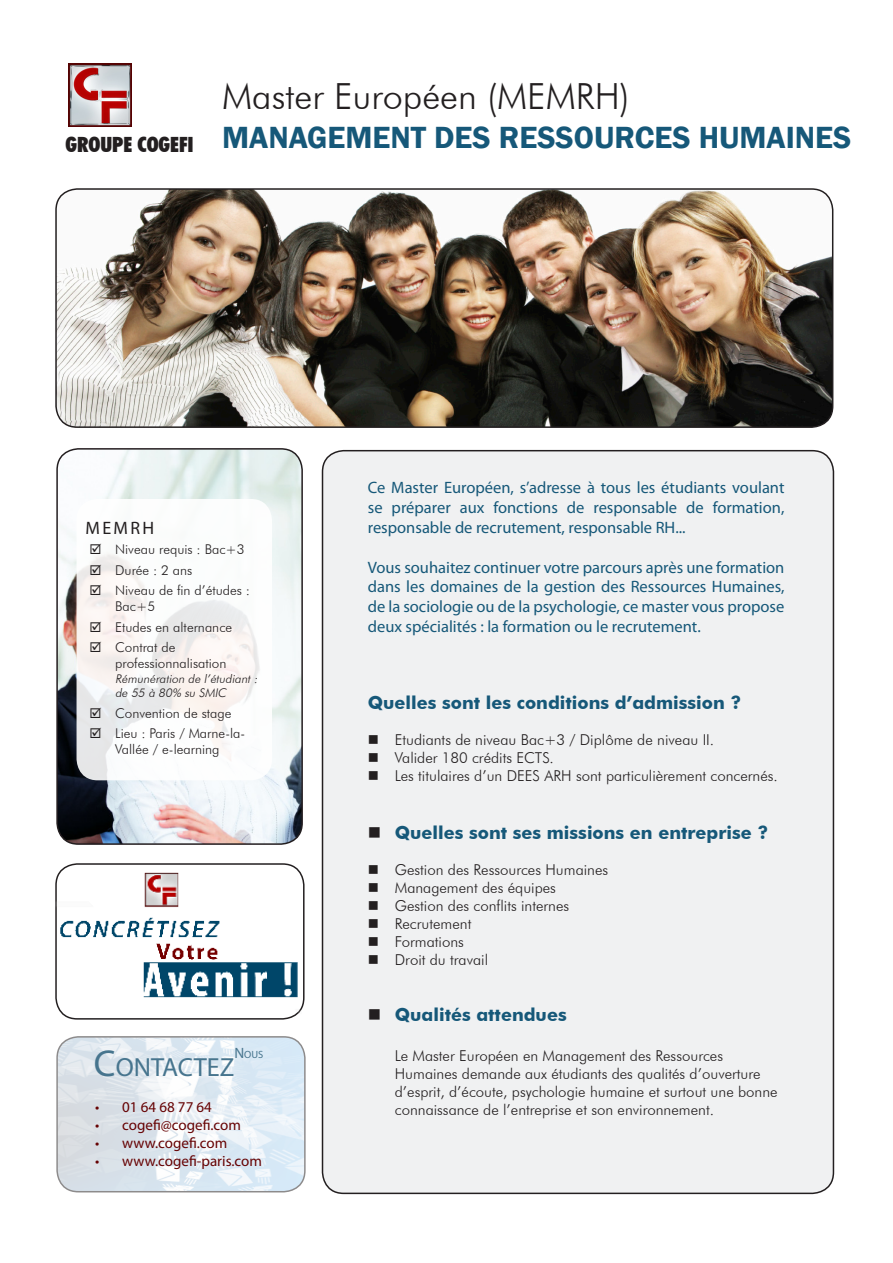
<style>
.page{position:relative;width:893px;height:1263px;background:#fff}
.page>*{position:absolute;margin:0;border:0;box-sizing:border-box;transform-origin:0 0}
.t1{font:300 36px "Futura BT";color:#231f20}
.t2{font:600 31.5px "Franklin Gothic";color:#165879}
.t3{font:26.25px "Myriad Pro";color:#47758e}
.t4{font:900 condensed 21px "Futura BT";color:#231f20}
.t5{font:700 18px "Futura BT";color:#165879}
.t6{font:18px "Myriad Pro";letter-spacing:.13em;color:#231f20}
.t7{font:16.5px/19.8px "Myriad Pro";color:#165879;text-align:justify}
.t8{font:300 15px/18px "Futura BT";color:#231f20}
.t9{font:15px "Myriad Pro";color:#660203}
.t10{font:300 13.5px/16.2px "Futura BT";color:#231f20}
.t11{font:italic 300 12px/14.4px "Futura BT";color:#231f20}
.t12{font:10.5px "Myriad Pro";color:#47758e}
.s1{font-size:37.5px}
.s2{font-size:15px}
</style>
<div class="page">
<img style="left:58px;top:189px;width:775px;height:238px">
<div style="left:55px;top:188px;width:778px;height:240px;border:2px solid #231f20;border-radius:21px"></div>
<img style="left:59px;top:449px;width:243px;height:393px">
<div style="left:56px;top:448px;width:247px;height:397px;border:2px solid #231f20;border-radius:21px"></div>
<div style="left:322px;top:451px;width:511px;height:742px;background:#f0f1f2;border-radius:21px"></div>
<img style="left:59px;top:1039px;width:246px;height:153px">
<div style="left:56px;top:1036px;width:250px;height:156px;border:2px solid #231f20;border-radius:21px"></div>
<svg style="left:77px;top:499px;width:195px;height:281px"></svg>
<div style="left:55px;top:863px;width:250px;height:156px;border:2px solid #231f20;border-radius:21px"></div>
<img style="left:55px;top:873px;width:247px;height:141px">
<img style="left:68px;top:64px;width:64px;height:63px">
<svg style="left:91px;top:544px;width:10px;height:10px"></svg>
<svg style="left:91px;top:564px;width:10px;height:11px"></svg>
<svg style="left:91px;top:585px;width:10px;height:10px"></svg>
<svg style="left:91px;top:621px;width:10px;height:11px"></svg>
<svg style="left:91px;top:642px;width:10px;height:10px"></svg>
<svg style="left:91px;top:707px;width:10px;height:11px"></svg>
<svg style="left:91px;top:728px;width:10px;height:10px"></svg>
<p class="t1" style="left:222px;top:75px;width:409px">Master Européen (MEMRH)</p>
<p class="t4" style="left:66px;top:131px;width:130px">GROUPE COGEFI</p>
<p class="t2" style="left:222px;top:118px;width:631px">MANAGEMENT DES RESSOURCES HUMAINES</p>
<p class="t6" style="left:86px;top:517px;width:70px">MEMRH</p>
<p class="t10" style="left:115px;top:541px;width:131px">Niveau requis : Bac+3</p>
<p class="t10" style="left:115px;top:562px;width:79px">Durée : 2 ans</p>
<p class="t10" style="left:115px;top:582px;width:136px">Niveau de fin d’études :<br>Bac+5</p>
<p class="t10" style="left:115px;top:619px;width:119px">Etudes en alternance</p>
<p class="t10" style="left:115px;top:639px;width:113px">Contrat de professionnalisation</p>
<p class="t11" style="left:115px;top:671px;width:146px">Rémunération de l’étudiant : de 55 à 80% su SMIC</p>
<p class="t10" style="left:115px;top:705px;width:118px">Convention de stage</p>
<p class="t10" style="left:115px;top:725px;width:132px">Lieu : Paris / Marne-la-<br>Vallée / e-learning</p>
<p class="t3" style="left:94px;top:1051px;width:142px"><span class="s1">C</span>ONTACTEZ</p>
<p class="t12" style="left:234px;top:1048px;width:31px"><span class="s2">N</span>OUS</p>
<p class="t9" style="left:95px;top:1097px;width:118px">• 01 64 68 77 64</p>
<p class="t9" style="left:95px;top:1115px;width:147px">• cogefi@cogefi.com</p>
<p class="t9" style="left:95px;top:1133px;width:134px">• www.cogefi.com</p>
<p class="t9" style="left:95px;top:1151px;width:168px">• www.cogefi-paris.com</p>
<p class="t7" style="left:368px;top:478px;width:418px">Ce Master Européen, s’adresse à tous les étudiants voulant se préparer aux fonctions de responsable de formation, responsable de recrutement, responsable RH...</p>
<p class="t7" style="left:368px;top:557px;width:418px">Vous souhaitez continuer votre parcours après une formation dans les domaines de la gestion des Ressources Humaines, de la sociologie ou de la psychologie, ce master vous propose deux spécialités : la formation ou le recrutement.</p>
<p class="t5" style="left:368px;top:692px;width:375px">Quelles sont les conditions d’admission ?</p>
<p class="t8" style="left:395px;top:731px;width:321px">Etudiants de niveau Bac+3 / Diplôme de niveau II.</p>
<p class="t8" style="left:395px;top:749px;width:161px">Valider 180 crédits ECTS.</p>
<p class="t8" style="left:395px;top:767px;width:385px">Les titulaires d’un DEES ARH sont particulièrement concernés.</p>
<p class="t5" style="left:395px;top:822px;width:375px">Quelles sont ses missions en entreprise ?</p>
<p class="t8" style="left:395px;top:861px;width:215px">Gestion des Ressources Humaines</p>
<p class="t8" style="left:395px;top:879px;width:163px">Management des équipes</p>
<p class="t8" style="left:395px;top:897px;width:176px">Gestion des conflits internes</p>
<p class="t8" style="left:395px;top:915px;width:78px">Recrutement</p>
<p class="t8" style="left:395px;top:933px;width:71px">Formations</p>
<p class="t8" style="left:395px;top:951px;width:95px">Droit du travail</p>
<p class="t5" style="left:395px;top:1003px;width:173px">Qualités attendues</p>
<p class="t8" style="left:395px;top:1046px;width:384px">Le Master Européen en Management des Ressources Humaines demande aux étudiants des qualités d’ouverture d’esprit, d’écoute, psychologie humaine et surtout une bonne connaissance de l’entreprise et son environnement.</p>
</div>
